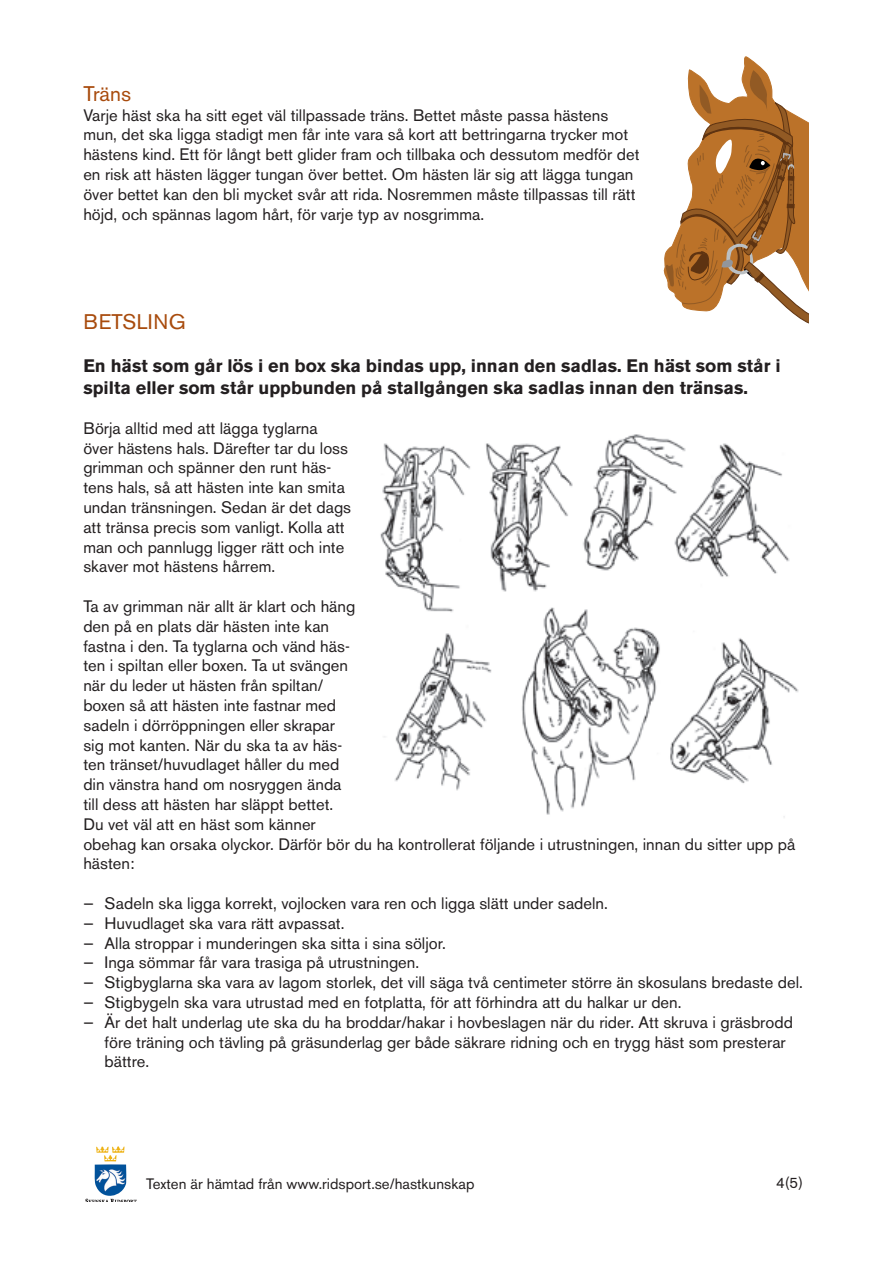
<style>
.page{position:relative;width:893px;height:1263px;background:#fff}
.page>*{position:absolute;margin:0;border:0;box-sizing:border-box;transform-origin:0 0}
.t1{font:21px "Akzidenz Grotesk BE";letter-spacing:.02em;color:#a84b0d}
.t2{font:21px "Akzidenz Grotesk BE";color:#a84b0d}
.t3{font:700 18px/22.5px "Akzidenz Grotesk BE";color:#231f20}
.t4{font:16.5px/19.8px "Akzidenz Grotesk BE";color:#231f20}
.t5{font:15px "Akzidenz Grotesk BE";color:#231f20}
</style>
<div class="page">
<img style="left:94px;top:1146px;width:33px;height:50px">
<img style="left:85px;top:1198px;width:52px;height:3px">
<svg style="left:663px;top:56px;width:145px;height:267px"></svg>
<img style="left:380px;top:434px;width:419px;height:384px">
<p class="t2" style="left:83px;top:86px;width:49px">Träns</p>
<p class="t4" style="left:83px;top:107px;width:558px">Varje häst ska ha sitt eget väl tillpassade träns. Bettet måste passa hästens mun, det ska ligga stadigt men får inte vara så kort att bettringarna trycker mot hästens kind. Ett för långt bett glider fram och tillbaka och dessutom medför det en risk att hästen lägger tungan över bettet. Om hästen lär sig att lägga tungan över bettet kan den bli mycket svår att rida. Nosremmen måste tillpassas till rätt höjd, och spännas lagom hårt, för varje typ av nosgrimma.</p>
<p class="t1" style="left:83px;top:315px;width:104px">BETSLING</p>
<p class="t3" style="left:83px;top:356px;width:699px">En häst som går lös i en box ska bindas upp, innan den sadlas. En häst som står i spilta eller som står uppbunden på stallgången ska sadlas innan den tränsas.</p>
<p class="t4" style="left:83px;top:420px;width:269px">Börja alltid med att lägga tyglarna över hästens hals. Därefter tar du loss grimman och spänner den runt häs&shy;tens hals, så att hästen inte kan smita undan tränsningen. Sedan är det dags att tränsa precis som vanligt. Kolla att man och pannlugg ligger rätt och inte skaver mot hästens hårrem.</p>
<p class="t4" style="left:83px;top:598px;width:714px">Ta av grimman när allt är klart och häng<br>den på en plats där hästen inte kan<br>fastna i den. Ta tyglarna och vänd häs-<br>ten i spiltan eller boxen. Ta ut svängen<br>när du leder ut hästen från spiltan/<br>boxen så att hästen inte fastnar med<br>sadeln i dörröppningen eller skrapar<br>sig mot kanten. När du ska ta av häs-<br>ten tränset/huvudlaget håller du med<br>din vänstra hand om nosryggen ända<br>till dess att hästen har släppt bettet.<br>Du vet väl att en häst som känner<br>obehag kan orsaka olyckor. Därför bör du ha kontrollerat följande i utrustningen, innan du sitter upp på hästen:</p>
<p class="t4" style="left:83px;top:895px;width:526px">— Sadeln ska ligga korrekt, vojlocken vara ren och ligga slätt under sadeln.</p>
<p class="t4" style="left:83px;top:915px;width:263px">— Huvudlaget ska vara rätt avpassat.</p>
<p class="t4" style="left:83px;top:935px;width:364px">— Alla stroppar i munderingen ska sitta i sina söljor.</p>
<p class="t4" style="left:83px;top:954px;width:337px">— Inga sömmar får vara trasiga på utrustningen.</p>
<p class="t4" style="left:83px;top:974px;width:721px">— Stigbyglarna ska vara av lagom storlek, det vill säga två centimeter större än skosulans bredaste del.</p>
<p class="t4" style="left:83px;top:994px;width:600px">— Stigbygeln ska vara utrustad med en fotplatta, för att förhindra att du halkar ur den.</p>
<p class="t4" style="left:105px;top:1014px;width:690px;text-indent:-21px">— Är det halt underlag ute ska du ha broddar/hakar i hovbeslagen när du rider. Att skruva i gräsbrodd före träning och tävling på gräsunderlag ger både säkrare ridning och en trygg häst som presterar bättre.</p>
<p class="t5" style="left:146px;top:1178px;width:330px">Texten är hämtad från www.ridsport.se/hastkunskap</p>
<p class="t5" style="left:776px;top:1177px;width:28px">4(5)</p>
</div>
